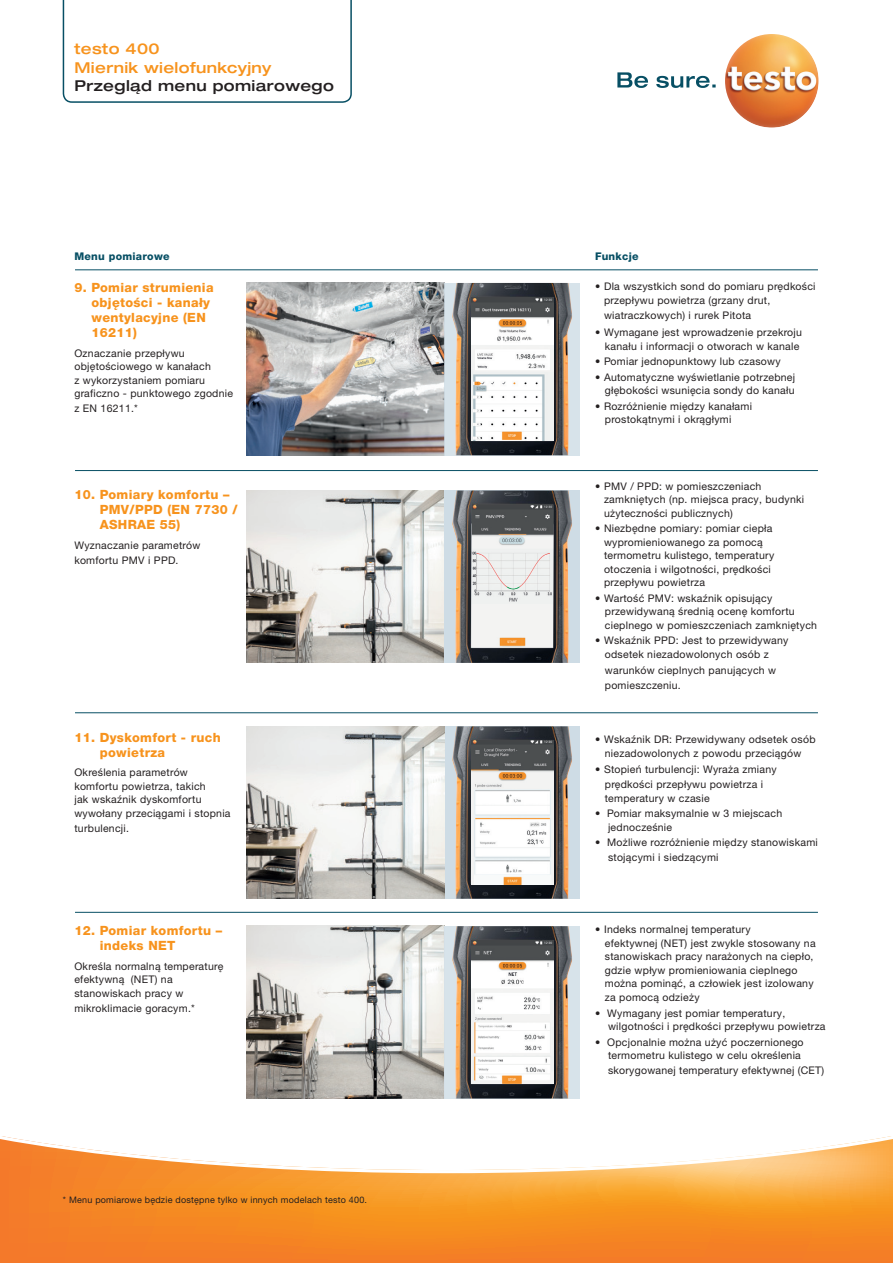
<style>
.page{position:relative;width:893px;height:1263px;background:#fff}
.page>*{position:absolute;margin:0;border:0;box-sizing:border-box;transform-origin:0 0}
.t1{font:500 expanded 15px "Helvetica Neue LTW1 G";letter-spacing:.025em;color:#f7931d}
.t2{font:500 expanded 15px "Helvetica Neue LTW1 G";letter-spacing:.025em;color:#231f20}
.t3{font:800 12.75px/15px "Helvetica Neue LTW1 G";letter-spacing:.025em;color:#f7931d}
.t4{font:800 10.65px "Helvetica Neue LTW1 G";letter-spacing:.025em;color:#074f64}
.t5{font:10.5px/13.5px "Helvetica Neue LTW1 G";letter-spacing:.025em;color:#231f20}
.t6{font:9px "Helvetica Neue LTW1 G";letter-spacing:.025em;color:#231f20}
</style>
<div class="page">
<svg style="left:617px;top:72px;width:99px;height:16px"></svg>
<img style="left:725px;top:34px;width:94px;height:94px;border-radius:47px">
<img style="left:247px;top:283px;width:197px;height:172px">
<div style="left:444px;top:283px;width:136px;height:172px;background:#d7e3ea"></div>
<img style="left:247px;top:490px;width:197px;height:173px">
<div style="left:444px;top:490px;width:136px;height:173px;background:#cedce5"></div>
<div style="left:444px;top:726px;width:136px;height:173px;background:#cedce5"></div>
<img style="left:247px;top:726px;width:197px;height:173px">
<img style="left:247px;top:926px;width:197px;height:172px">
<div style="left:444px;top:926px;width:136px;height:172px;background:#d7e3ea"></div>
<img style="left:452px;top:283px;width:120px;height:172px">
<img style="left:452px;top:490px;width:120px;height:173px">
<img style="left:452px;top:726px;width:120px;height:173px">
<img style="left:452px;top:926px;width:120px;height:172px">
<svg style="left:0;top:1136px;width:893px;height:127px"></svg>
<img style="left:472px;top:297px;width:81px;height:143px">
<img style="left:471px;top:504px;width:83px;height:144px">
<img style="left:472px;top:740px;width:81px;height:144px">
<img style="left:472px;top:940px;width:81px;height:144px">
<hr style="left:75px;top:269px;width:743px;height:1px;background:#074f64">
<hr style="left:75px;top:470px;width:743px;height:1px;background:#074f64">
<hr style="left:75px;top:712px;width:743px;height:1px;background:#074f64">
<hr style="left:75px;top:912px;width:743px;height:1px;background:#074f64">
<svg style="left:63px;top:0;width:289px;height:103px"></svg>
<p class="t1" style="left:74px;top:39px;width:87px">testo 400</p>
<p class="t1" style="left:74px;top:58px;width:198px">Miernik wielofunkcyjny</p>
<p class="t2" style="left:74px;top:76px;width:261px">Przegląd menu pomiarowego</p>
<p class="t4" style="left:74px;top:250px;width:97px">Menu pomiarowe</p>
<p class="t4" style="left:595px;top:250px;width:45px">Funkcje</p>
<p class="t3" style="left:91px;top:280px;width:124px;text-indent:-17px">9. Pomiar strumienia objętości - kanały wentylacyjne (EN<br>16211)</p>
<p class="t5" style="left:74px;top:346px;width:160px">Oznaczanie przepływu objętościowego w kanałach<br>z wykorzystaniem pomiaru graficzno - punktowego zgodnie</p>
<p class="t5" style="left:74px;top:401px;width:65px">z EN 16211.*</p>
<p class="t3" style="left:100px;top:487px;width:139px;text-indent:-25px">10. Pomiary komfortu –<br>PMV/PPD (EN 7730 /<br>ASHRAE 55)</p>
<p class="t5" style="left:74px;top:537px;width:127px;line-height:15px">Wyznaczanie parametrów komfortu PMV i PPD.</p>
<p class="t3" style="left:100px;top:730px;width:123px;text-indent:-25px">11. Dyskomfort - ruch powietrza</p>
<p class="t5" style="left:74px;top:766px;width:158px">Określenia parametrów komfortu powietrza, takich<br>jak wskaźnik dyskomfortu wywołany przeciągami i stopnia</p>
<p class="t5" style="left:74px;top:821px;width:56px">turbulencji.</p>
<p class="t3" style="left:100px;top:923px;width:124px;text-indent:-25px">12. Pomiar komfortu – indeks NET</p>
<p class="t5" style="left:74px;top:959px;width:150px">Określa normalną temperaturę efektywną (NET) na stanowiskach pracy w</p>
<p class="t5" style="left:74px;top:1001px;width:122px">mikroklimacie goracym.*</p>
<p class="t6" style="left:63px;top:1195px;width:306px">* Menu pomiarowe będzie dostępne tylko w innych modelach testo 400.</p>
<p class="t5" style="left:604px;top:280px;width:213px;text-indent:-9px">• Dla wszystkich sond do pomiaru prędkości przepływu powietrza (grzany drut,</p>
<p class="t5" style="left:604px;top:308px;width:149px">wiatraczkowych) i rurek Pitota</p>
<p class="t5" style="left:595px;top:325px;width:208px;text-align:right">• Wymagane jest wprowadzenie przekroju kanału i informacji o otworach w kanale</p>
<p class="t5" style="left:595px;top:355px;width:187px">• Pomiar jednopunktowy lub czasowy</p>
<p class="t5" style="left:595px;top:370px;width:201px;text-align:right">• Automatyczne wyświetlanie potrzebnej głębokości wsunięcia sondy do kanału</p>
<p class="t5" style="left:605px;top:399px;width:149px;text-indent:-10px">• Rozróżnienie między kanałami prostokątnymi i okrągłymi</p>
<p class="t5" style="left:604px;top:479px;width:202px;text-indent:-9px">• PMV / PPD: w pomieszczeniach zamkniętych (np. miejsca pracy, budynki użyteczności publicznych)</p>
<p class="t5" style="left:604px;top:522px;width:172px;text-indent:-9px">• Niezbędne pomiary: pomiar ciepła wypromieniowanego za pomocą termometru kulistego, temperatury otoczenia i wilgotności, prędkości przepływu powietrza</p>
<p class="t5" style="left:605px;top:591px;width:214px;text-indent:-10px">• Wartość PMV: wskaźnik opisujący przewidywaną średnią ocenę komfortu cieplnego w pomieszczeniach zamkniętych</p>
<p class="t5" style="left:605px;top:634px;width:185px;text-indent:-10px">• Wskaźnik PPD: Jest to przewidywany odsetek niezadowolonych osób z</p>
<p class="t5" style="left:605px;top:662px;width:173px;line-height:15px">warunków cieplnych panujących w pomieszczeniu.</p>
<p class="t5" style="left:595px;top:733px;width:222px;text-align:center">• Wskaźnik DR: Przewidywany odsetek osób niezadowolonych z powodu przeciągów</p>
<p class="t5" style="left:595px;top:762px;width:183px">• Stopień turbulencji: Wyraża zmiany</p>
<p class="t5" style="left:605px;top:778px;width:160px">prędkości przepływu powietrza i temperatury w czasie</p>
<p class="t5" style="left:608px;top:807px;width:176px;text-indent:-13px">• Pomiar maksymalnie w 3 miejscach jednocześnie</p>
<p class="t5" style="left:608px;top:835px;width:211px;line-height:15px;text-indent:-13px">• Możliwe rozróżnienie między stanowiskami stojącymi i siedzącymi</p>
<p class="t5" style="left:605px;top:923px;width:212px;text-indent:-10px">• Indeks normalnej temperatury<br>efektywnej (NET) jest zwykle stosowany na stanowiskach pracy narażonych na ciepło, gdzie wpływ promieniowania cieplnego można pominąć, a człowiek jest izolowany za pomocą odzieży</p>
<p class="t5" style="left:608px;top:1006px;width:219px;text-indent:-13px">• Wymagany jest pomiar temperatury, wilgotności i prędkości przepływu powietrza</p>
<p class="t5" style="left:595px;top:1035px;width:210px;text-align:right">• Opcjonalnie można użyć poczernionego termometru kulistego w celu określenia</p>
<p class="t5" style="left:608px;top:1063px;width:218px">skorygowanej temperatury efektywnej (CET)</p>
</div>
